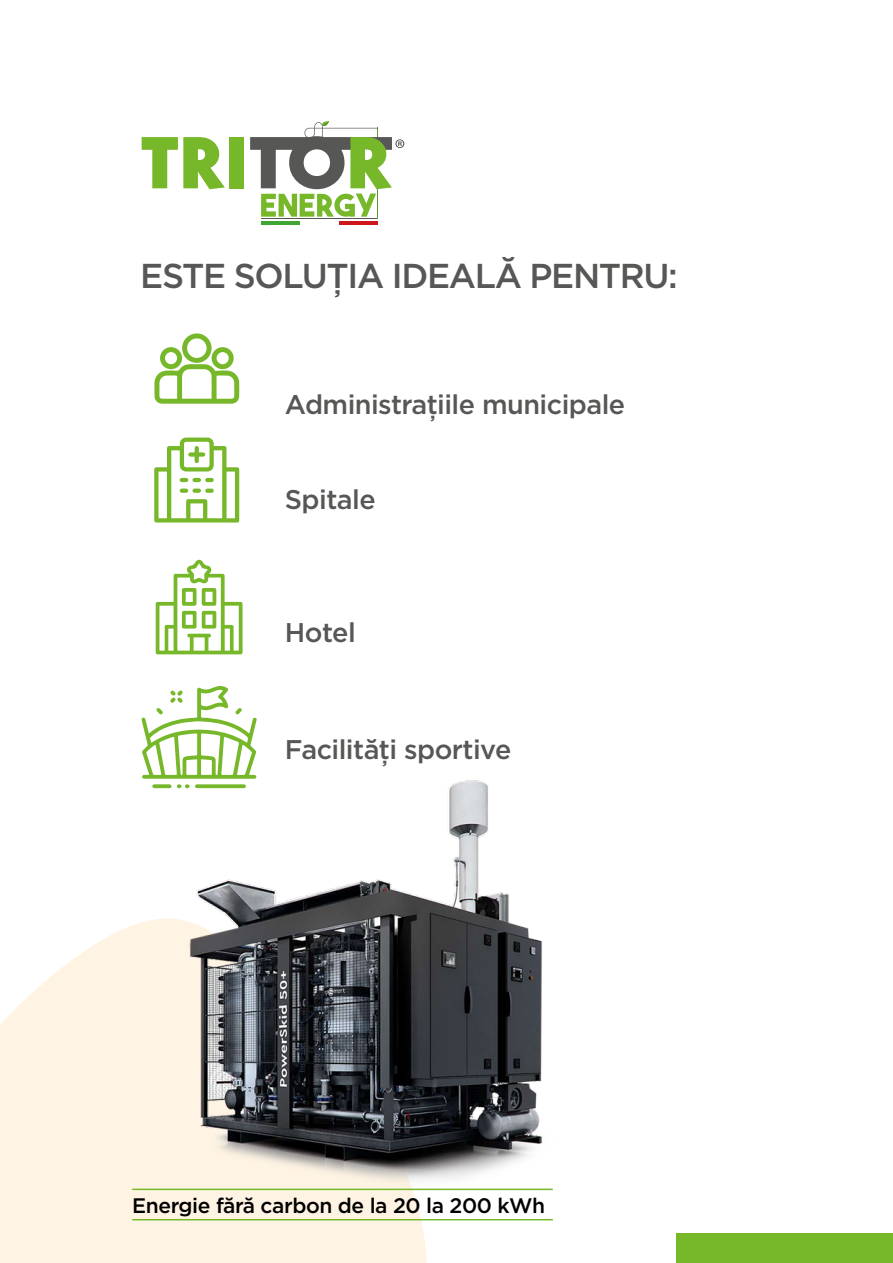
<style>
.page{position:relative;width:893px;height:1263px;background:#fff}
.page>*{position:absolute;margin:0;border:0;box-sizing:border-box;transform-origin:0 0}
.t1{font:500 34.5px "Gotham";letter-spacing:-.04em;color:#575756}
.t2{font:500 27px "Gotham";letter-spacing:-.02em;color:#575756}
.t3{font:500 21px "Gotham";letter-spacing:-.02em;color:#000}
</style>
<div class="page">
<svg style="left:0;top:926px;width:427px;height:337px;fill:#fff4e3"></svg>
<div style="left:676px;top:1233px;width:217px;height:30px;background:#76b82a"></div>
<hr style="left:261px;top:218px;width:117px;height:1px;background:#575756">
<svg style="left:142px;top:137px;width:83px;height:52px"></svg>
<div style="left:229px;top:137px;width:15px;height:51px;background:#76b82a"></div>
<hr style="left:377px;top:128px;width:1px;height:91px;background:#5c9833">
<svg style="left:250px;top:121px;width:154px;height:96px"></svg>
<hr style="left:261px;top:221px;width:39px;height:4px;background:#3fa535">
<hr style="left:339px;top:221px;width:39px;height:4px;background:#cd1719">
<svg style="left:154px;top:333px;width:85px;height:71px"></svg>
<svg style="left:154px;top:437px;width:85px;height:85px"></svg>
<svg style="left:156px;top:559px;width:87px;height:95px"></svg>
<svg style="left:141px;top:686px;width:116px;height:46px"></svg>
<img style="left:132px;top:732px;width:421px;height:510px">
<p class="t1" style="left:140px;top:253px;width:539px">ESTE SOLUŢIA IDEALĂ PENTRU:</p>
<p class="t2" style="left:285px;top:387px;width:342px">Administraţiile municipale</p>
<p class="t2" style="left:285px;top:482px;width:92px">Spitale</p>
<p class="t2" style="left:285px;top:615px;width:72px">Hotel</p>
<p class="t2" style="left:285px;top:731px;width:228px">Facilităţi sportive</p>
<p class="t3" style="left:132px;top:1192px;width:414px">Energie fără carbon de la 20 la 200 kWh</p>
</div>
